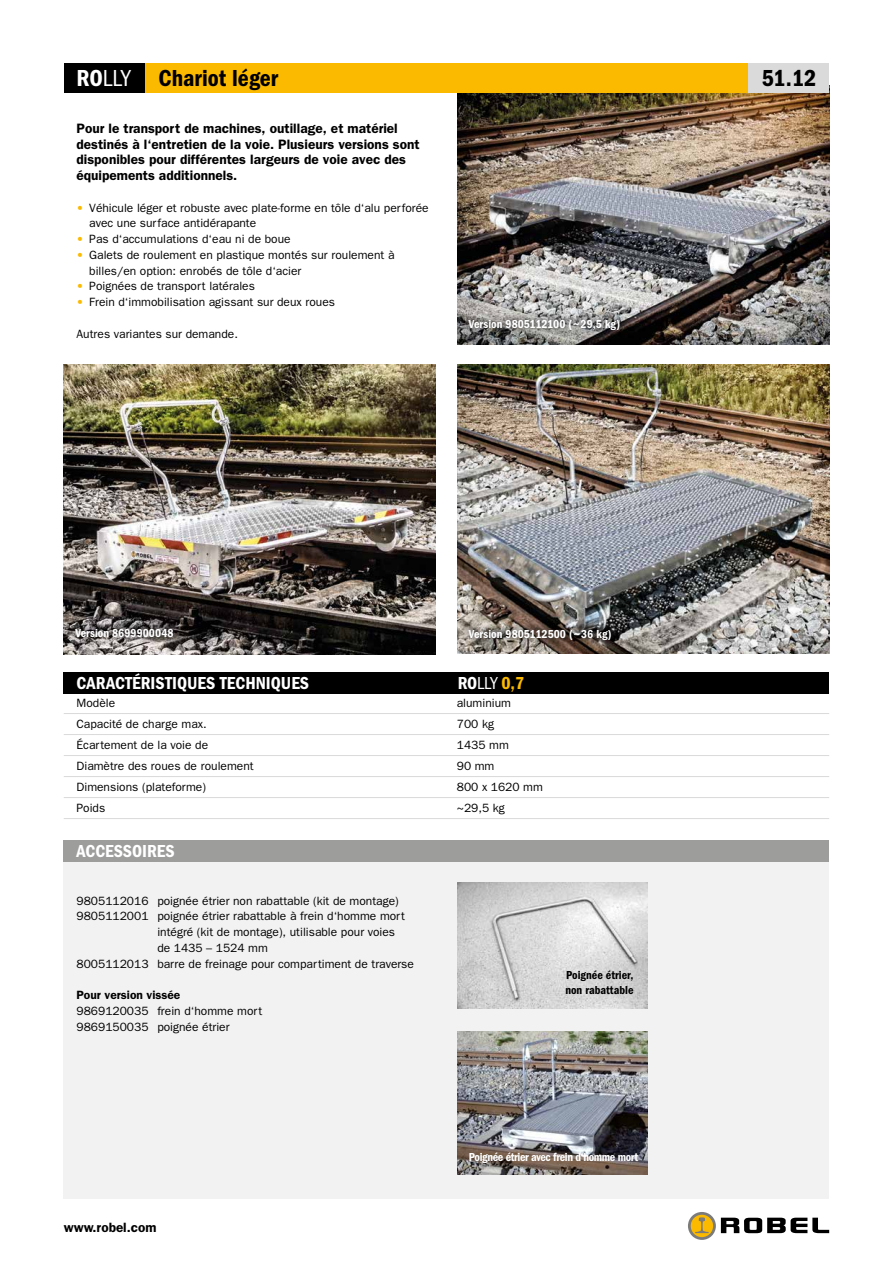
<style>
.page{position:relative;width:893px;height:1263px;background:#fff}
.page>*{position:absolute;margin:0;border:0;box-sizing:border-box;transform-origin:0 0}
.t1{font:600 condensed 24px "Franklin Gothic";color:#000}
.t2{font:600 condensed 18px "Franklin Gothic";color:#fff}
.t3{font:condensed 18px "Franklin Gothic";color:#fff}
.t4{font:600 13.65px/15.8px "Franklin Gothic";color:#000}
.t5{font:600 13.5px "Franklin Gothic";color:#000}
.t6{font:12px/15.8px "Franklin Gothic";color:#000}
.t7{font:600 condensed 12px "Franklin Gothic";color:#fff}
.t8{font:600 condensed 12px "Franklin Gothic";letter-spacing:-.03em;color:#fff}
.t9{font:600 condensed 12px/14.4px "Franklin Gothic";color:#000}
.t10{font:600 12px "Franklin Gothic";color:#000}
.s1{color:#fff}
.s2{font-weight:400;color:#fff}
.s3{color:#fbba00}
.s4{font-weight:600}
.s5{font-weight:600;color:#fbba00}
</style>
<div class="page">
<img style="left:457px;top:93px;width:372px;height:251px">
<img style="left:457px;top:365px;width:372px;height:289px">
<hr style="left:64px;top:713px;width:765px;height:1px;background:#dadada">
<hr style="left:64px;top:734px;width:765px;height:1px;background:#dadada">
<hr style="left:64px;top:755px;width:765px;height:1px;background:#dadada">
<hr style="left:64px;top:776px;width:765px;height:1px;background:#dadada">
<hr style="left:64px;top:797px;width:765px;height:1px;background:#dadada">
<hr style="left:64px;top:818px;width:765px;height:1px;background:#dadada">
<div style="left:64px;top:672px;width:765px;height:21px;background:#000"></div>
<div style="left:145px;top:64px;width:613px;height:29px;background:#fbba00"></div>
<div style="left:64px;top:64px;width:81px;height:29px;background:#000"></div>
<div style="left:748px;top:64px;width:81px;height:29px;background:#dadada"></div>
<div style="left:64px;top:861px;width:765px;height:338px;background:#f2f2f2"></div>
<div style="left:64px;top:840px;width:765px;height:22px;background:#9d9d9c"></div>
<img style="left:458px;top:882px;width:189px;height:127px">
<img style="left:457px;top:1031px;width:190px;height:143px">
<svg style="left:461px;top:622px;width:158px;height:25px;background:#625a53"></svg>
<svg style="left:461px;top:312px;width:166px;height:25px;background:#7c7b7a"></svg>
<img style="left:64px;top:365px;width:372px;height:289px">
<svg style="left:68px;top:620px;width:113px;height:24px;background:#615c5b"></svg>
<svg style="left:688px;top:1212px;width:28px;height:28px"></svg>
<svg style="left:721px;top:1218px;width:108px;height:15px"></svg>
<svg style="left:691px;top:1215px;width:22px;height:22px"></svg>
<svg style="left:695px;top:1217px;width:14px;height:16px"></svg>
<h1 class="t1" style="left:77px;top:64px;width:203px"><span class="s1">RO</span><span class="s2">LLY</span> Chariot léger</h1>
<h1 class="t1" style="left:762px;top:64px;width:56px">51.12</h1>
<p class="t4" style="left:77px;top:120px;width:345px">Pour le transport de machines, outillage, et matériel destinés à l‘entretien de la voie. Plusieurs versions sont disponibles pour différentes largeurs de voie avec des équipements additionnels.</p>
<p class="t6" style="left:89px;top:200px;width:341px;text-indent:-13px"><span class="s3">•</span> Véhicule léger et robuste avec plate-forme en tôle d‘alu perforée avec une surface antidérapante</p>
<p class="t6" style="left:77px;top:231px;width:216px"><span class="s3">•</span> Pas d‘accumulations d‘eau ni de boue</p>
<p class="t6" style="left:89px;top:247px;width:307px;text-indent:-13px"><span class="s3">•</span> Galets de roulement en plastique montés sur roulement à billes/en option: enrobés de tôle d‘acier</p>
<p class="t6" style="left:77px;top:278px;width:180px"><span class="s3">•</span> Poignées de transport latérales</p>
<p class="t6" style="left:77px;top:294px;width:260px"><span class="s3">•</span> Frein d‘immobilisation agissant sur deux roues</p>
<p class="t6" style="left:77px;top:326px;width:163px">Autres variantes sur demande.</p>
<p class="t7" style="left:469px;top:317px;width:153px">Version 9805112100 (~29,5 kg)</p>
<p class="t7" style="left:75px;top:626px;width:100px">Version 8699900048</p>
<h2 class="t2" style="left:77px;top:672px;width:234px">CARACTÉRISTIQUES TECHNIQUES</h2>
<p class="t7" style="left:469px;top:627px;width:144px">Version 9805112500 (~36 kg)</p>
<h2 class="t3" style="left:458px;top:672px;width:68px"><span class="s4">RO</span>LLY <span class="s5">0,7</span></h2>
<p class="t6" style="left:77px;top:696px;width:40px">Modèle</p>
<p class="t6" style="left:457px;top:696px;width:56px">aluminium</p>
<p class="t6" style="left:77px;top:717px;width:132px">Capacité de charge max.</p>
<p class="t6" style="left:457px;top:717px;width:39px">700 kg</p>
<p class="t6" style="left:77px;top:738px;width:133px">Écartement de la voie de</p>
<p class="t6" style="left:457px;top:738px;width:54px">1435 mm</p>
<p class="t6" style="left:77px;top:759px;width:179px">Diamètre des roues de roulement</p>
<p class="t6" style="left:457px;top:759px;width:39px">90 mm</p>
<p class="t6" style="left:77px;top:780px;width:131px">Dimensions (plateforme)</p>
<p class="t6" style="left:457px;top:780px;width:88px">800 x 1620 mm</p>
<p class="t6" style="left:77px;top:801px;width:30px">Poids</p>
<p class="t6" style="left:457px;top:801px;width:49px">~29,5 kg</p>
<h2 class="t2" style="left:77px;top:841px;width:100px">ACCESSOIRES</h2>
<p class="t6" style="left:77px;top:893px;width:324px">9805112016 poignée étrier non rabattable (kit de montage)</p>
<p class="t6" style="left:77px;top:908px;width:330px">9805112001 poignée étrier rabattable à frein d‘homme mort</p>
<p class="t6" style="left:157px;top:924px;width:239px">intégré (kit de montage), utilisable pour voies</p>
<p class="t6" style="left:157px;top:940px;width:112px">de 1435 – 1524 mm</p>
<p class="t6" style="left:77px;top:956px;width:339px">8005112013 barre de freinage pour compartiment de traverse</p>
<p class="t10" style="left:77px;top:988px;width:105px">Pour version vissée</p>
<p class="t6" style="left:77px;top:1003px;width:187px">9869120035 frein d‘homme mort<br>9869150035 poignée étrier</p>
<p class="t9" style="left:565px;top:968px;width:70px">Poignée étrier, non rabattable</p>
<p class="t5" style="left:64px;top:1219px;width:94px">www.robel.com</p>
<p class="t8" style="left:469px;top:1150px;width:171px">Poignée étrier avec frein d‘homme mort</p>
</div>
